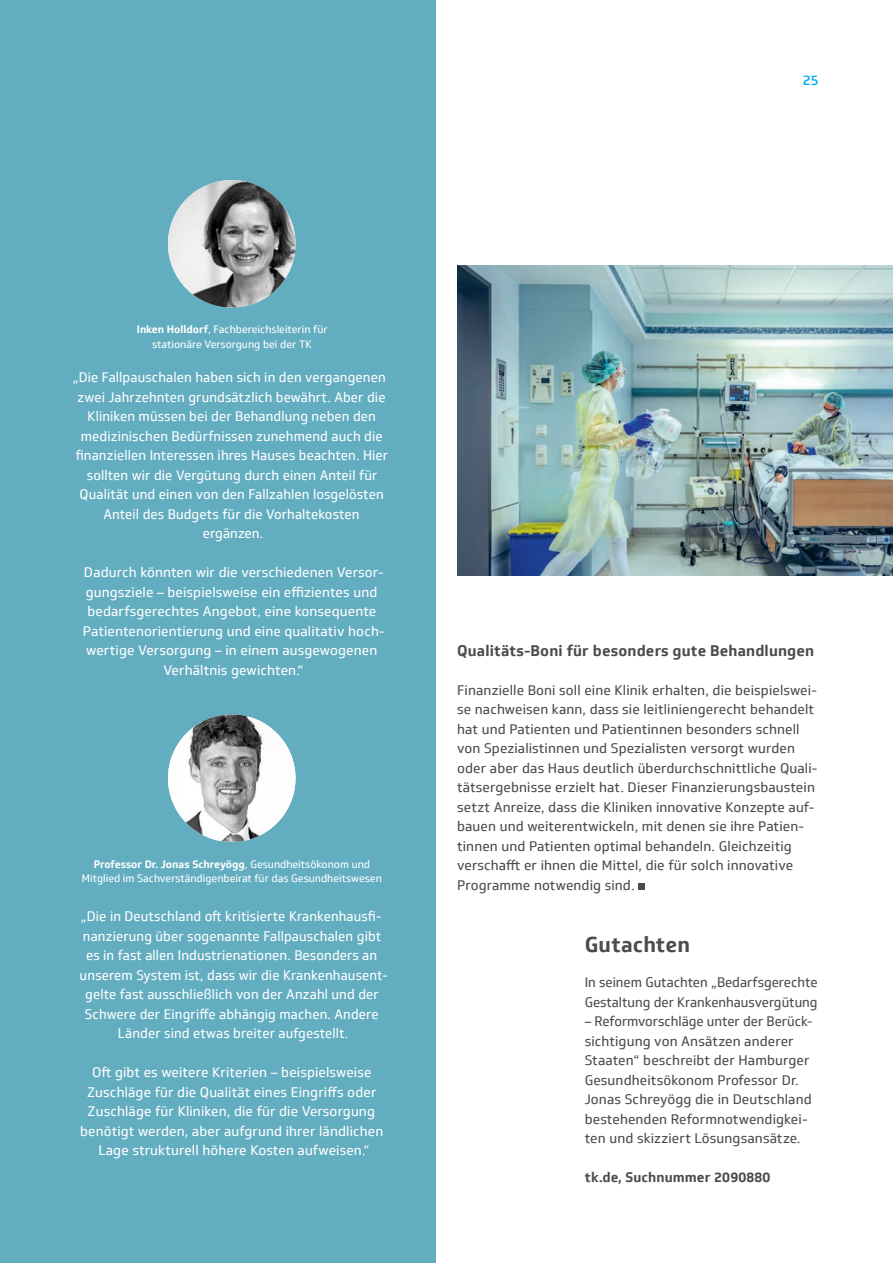
<style>
.page{position:relative;width:893px;height:1263px;background:#fff}
.page>*{position:absolute;margin:0;border:0;box-sizing:border-box;transform-origin:0 0}
.t1{font:700 21px "Soleto TK Headline";letter-spacing:.01em;color:#4b4c4d}
.t2{font:700 15px "Soleto TK";letter-spacing:.01em;color:#4b4c4d}
.t3{font:13.5px/19.5px "Soleto TK";letter-spacing:.01em;color:#fff;text-align:center}
.t4{font:13.5px/19.5px "Soleto TK";letter-spacing:.01em;color:#4b4c4d}
.t5{font:700 13.5px "Soleto TK";letter-spacing:.01em;color:#4b4c4d}
.t6{font:500 13.5px "Soleto TK Headline";color:#00aeef}
.t7{font:10.5px/14.7px "Soleto TK";color:#fff;text-align:center}
.s1{font-weight:700}
</style>
<div class="page">
<div style="left:638px;top:883px;width:7px;height:7px;background:#4b4c4d"></div>
<div style="left:0;top:0;width:436px;height:1263px;background:#63adc0"></div>
<img style="left:168px;top:180px;width:128px;height:128px;border-radius:64px">
<img style="left:168px;top:714px;width:128px;height:128px;border-radius:64px">
<img style="left:457px;top:265px;width:436px;height:311px">
<p class="t6" style="left:803px;top:72px;width:17px">25</p>
<p class="t7" style="left:137px;top:322px;width:192px"><span class="s1">Inken Holldorf</span>, Fachbereichsleiterin für stationäre Versorgung bei der TK</p>
<p class="t3" style="left:73px;top:368px;width:317px">„Die Fallpauschalen haben sich in den vergangenen zwei Jahrzehnten grundsätzlich bewährt. Aber die Kliniken müssen bei der Behandlung neben den medizinischen Bedürfnissen zunehmend auch die finanziellen Interessen ihres Hauses beachten. Hier sollten wir die Vergütung durch einen Anteil für Qualität und einen von den Fallzahlen losgelösten Anteil des Budgets für die Vorhaltekosten ergänzen.</p>
<p class="t3" style="left:83px;top:563px;width:303px">Dadurch könnten wir die verschiedenen Versor&shy;gungsziele – beispielsweise ein effizientes und bedarfsgerechtes Angebot, eine konsequente Patientenorientierung und eine qualitativ hoch&shy;wertige Versorgung – in einem ausgewogenen Verhältnis gewichten.“</p>
<p class="t7" style="left:82px;top:856px;width:301px"><span class="s1">Professor Dr. Jonas Schreyögg</span>, Gesundheitsökonom und<br>Mitglied im Sachverständigenbeirat für das Gesundheitswesen</p>
<p class="t3" style="left:80px;top:907px;width:310px">„Die in Deutschland oft kritisierte Krankenhausfi&shy;nanzierung über sogenannte Fallpauschalen gibt es in fast allen Industrienationen. Besonders an unserem System ist, dass wir die Krankenhausent&shy;gelte fast ausschließlich von der Anzahl und der Schwere der Eingriffe abhängig machen. Andere Länder sind etwas breiter aufgestellt.</p>
<p class="t3" style="left:80px;top:1063px;width:305px">Oft gibt es weitere Kriterien – beispielsweise Zuschläge für die Qualität eines Eingriffs oder Zuschläge für Kliniken, die für die Versorgung benötigt werden, aber aufgrund ihrer ländlichen Lage strukturell höhere Kosten aufweisen.“</p>
<p class="t2" style="left:457px;top:641px;width:359px">Qualitäts-Boni für besonders gute Behandlungen</p>
<p class="t4" style="left:457px;top:680px;width:362px">Finanzielle Boni soll eine Klinik erhalten, die beispielswei&shy;se nachweisen kann, dass sie leitliniengerecht behandelt hat und Patienten und Patientinnen besonders schnell von Spezialistinnen und Spezialisten versorgt wurden oder aber das Haus deutlich überdurchschnittliche Quali&shy;tätsergebnisse erzielt hat. Dieser Finanzierungsbaustein setzt Anreize, dass die Kliniken innovative Konzepte auf&shy;bauen und weiterentwickeln, mit denen sie ihre Patien&shy;tinnen und Patienten optimal behandeln. Gleichzeitig verschafft er ihnen die Mittel, die für solch innovative Programme notwendig sind.</p>
<p class="t1" style="left:585px;top:931px;width:107px">Gutachten</p>
<p class="t4" style="left:585px;top:973px;width:234px">In seinem Gutachten „Bedarfsgerechte<br>Gestaltung der Krankenhausvergütung</p>
<p class="t4" style="left:585px;top:1012px;width:229px">– Reformvorschläge unter der Berück&shy;sichtigung von Ansätzen anderer Staaten“ beschreibt der Hamburger Gesundheitsökonom Professor Dr.<br>Jonas Schreyögg die in Deutschland bestehenden Reformnotwendigkei&shy;ten und skizziert Lösungsansätze.</p>
<p class="t5" style="left:585px;top:1169px;width:187px">tk.de, Suchnummer 2090880</p>
</div>
